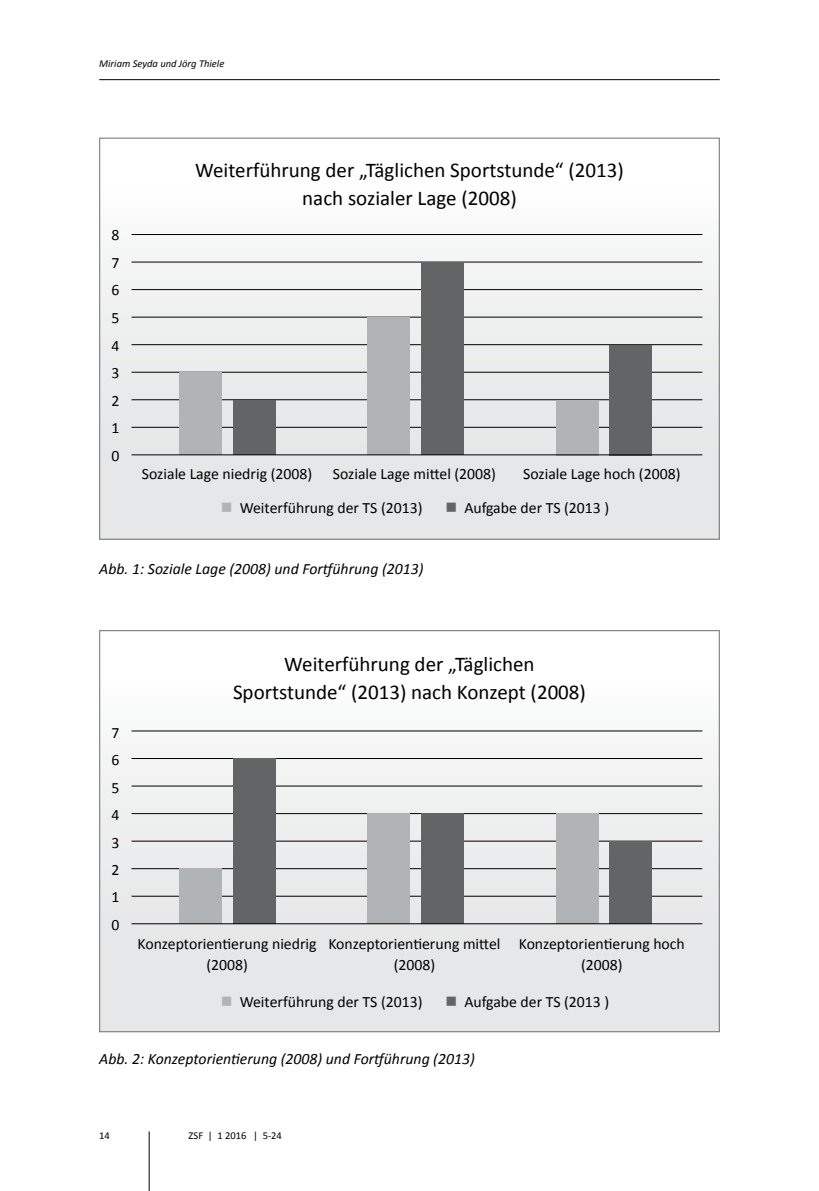
<style>
.page{position:relative;width:819px;height:1191px;background:#fff}
.page>*{position:absolute;margin:0;border:0;box-sizing:border-box;transform-origin:0 0}
.t1{font:21px/28px "Calibri";color:#000;text-align:center}
.t2{font:15.75px/27.7px "Calibri";color:#000;text-align:center}
.t3{font:italic 15.75px "Calibri";color:#000}
.t4{font:italic 10.5px "Calibri";color:#000}
.t5{font:10.5px "Calibri";color:#000}
.s1{color:#b1b4b6}
.s2{color:#636466}
</style>
<div class="page">
<hr style="left:149px;top:1131px;width:1px;height:60px;background:#000">
<hr style="left:99px;top:79px;width:620px;height:1px;background:#000">
<div style="left:100px;top:630px;width:619px;height:401px;background:linear-gradient(to bottom,#fdfdfd,#dfe0e1)"></div>
<hr style="left:131px;top:730px;width:571px;height:1px;background:#000">
<hr style="left:131px;top:758px;width:571px;height:1px;background:#000">
<hr style="left:131px;top:785px;width:571px;height:1px;background:#000">
<hr style="left:131px;top:813px;width:571px;height:1px;background:#000">
<hr style="left:131px;top:841px;width:571px;height:1px;background:#000">
<hr style="left:131px;top:868px;width:571px;height:1px;background:#000">
<hr style="left:131px;top:896px;width:571px;height:1px;background:#000">
<div style="left:100px;top:138px;width:619px;height:401px;background:linear-gradient(to bottom,#fefefe,#dfe0e1)"></div>
<hr style="left:131px;top:262px;width:571px;height:1px;background:#000">
<hr style="left:131px;top:234px;width:571px;height:1px;background:#000">
<hr style="left:131px;top:289px;width:571px;height:1px;background:#000">
<hr style="left:131px;top:317px;width:571px;height:1px;background:#000">
<hr style="left:131px;top:344px;width:571px;height:1px;background:#000">
<hr style="left:131px;top:372px;width:571px;height:1px;background:#000">
<hr style="left:131px;top:399px;width:571px;height:1px;background:#000">
<hr style="left:131px;top:427px;width:571px;height:1px;background:#000">
<div style="left:609px;top:841px;width:42px;height:83px;background:#636466"></div>
<div style="left:609px;top:345px;width:42px;height:110px;background:#636466"></div>
<div style="left:421px;top:814px;width:42px;height:110px;background:#636466"></div>
<div style="left:421px;top:262px;width:42px;height:193px;background:#636466"></div>
<div style="left:233px;top:758px;width:42px;height:166px;background:#636466"></div>
<div style="left:233px;top:400px;width:42px;height:54px;background:#636466"></div>
<div style="left:556px;top:814px;width:42px;height:110px;background:#b1b4b6"></div>
<div style="left:556px;top:400px;width:42px;height:55px;background:#b1b4b6"></div>
<div style="left:368px;top:814px;width:42px;height:110px;background:#b1b4b6"></div>
<div style="left:368px;top:317px;width:42px;height:138px;background:#b1b4b6"></div>
<div style="left:180px;top:869px;width:42px;height:55px;background:#b1b4b6"></div>
<div style="left:180px;top:372px;width:42px;height:82px;background:#b1b4b6"></div>
<hr style="left:131px;top:923px;width:571px;height:1px;background:#000">
<hr style="left:131px;top:454px;width:571px;height:1px;background:#000">
<p class="t4" style="left:99px;top:57px;width:127px">Miriam Seyda und Jörg Thiele</p>
<p class="t2" style="left:111px;top:221px;width:9px;text-align:justify">8<br>7<br>6<br>5<br>4<br>3<br>2<br>1<br>0</p>
<h1 class="t1" style="left:195px;top:156px;width:430px">Weiterführung der „Täglichen Sportstunde“ (2013) nach sozialer Lage (2008)</h1>
<p class="t2" style="left:142px;top:460px;width:172px">Soziale Lage niedrig (2008)</p>
<p class="t2" style="left:333px;top:460px;width:165px">Soziale Lage mittel (2008)</p>
<p class="t2" style="left:523px;top:460px;width:159px">Soziale Lage hoch (2008)</p>
<p class="t2" style="left:221px;top:493px;width:203px"><span class="s1">■</span> Weiterführung der TS (2013)</p>
<p class="t2" style="left:445px;top:493px;width:165px"><span class="s2">■</span> Aufgabe der TS (2013 )</p>
<p class="t3" style="left:99px;top:558px;width:326px">Abb. 1: Soziale Lage (2008) und Fortführung (2013)</p>
<p class="t2" style="left:111px;top:719px;width:9px;text-align:justify">7<br>6<br>5<br>4<br>3<br>2<br>1<br>0</p>
<h1 class="t1" style="left:233px;top:650px;width:354px">Weiterführung der „Täglichen<br>Sportstunde“ (2013) nach Konzept (2008)</h1>
<p class="t2" style="left:137px;top:933px;width:181px;line-height:21px">Konzeptorientierung niedrig (2008)</p>
<p class="t2" style="left:328px;top:933px;width:173px;line-height:21px">Konzeptorientierung mittel (2008)</p>
<p class="t2" style="left:518px;top:933px;width:168px;line-height:21px">Konzeptorientierung hoch (2008)</p>
<p class="t2" style="left:221px;top:987px;width:203px"><span class="s1">■</span> Weiterführung der TS (2013)</p>
<p class="t2" style="left:445px;top:987px;width:165px"><span class="s2">■</span> Aufgabe der TS (2013 )</p>
<p class="t3" style="left:99px;top:1048px;width:377px">Abb. 2: Konzeptorientierung (2008) und Fortführung (2013)</p>
<p class="t5" style="left:99px;top:1129px;width:12px">14</p>
<p class="t5" style="left:189px;top:1129px;width:59px">ZSF | 1 2016</p>
<p class="t5" style="left:253px;top:1129px;width:30px">| 5-24</p>
</div>
